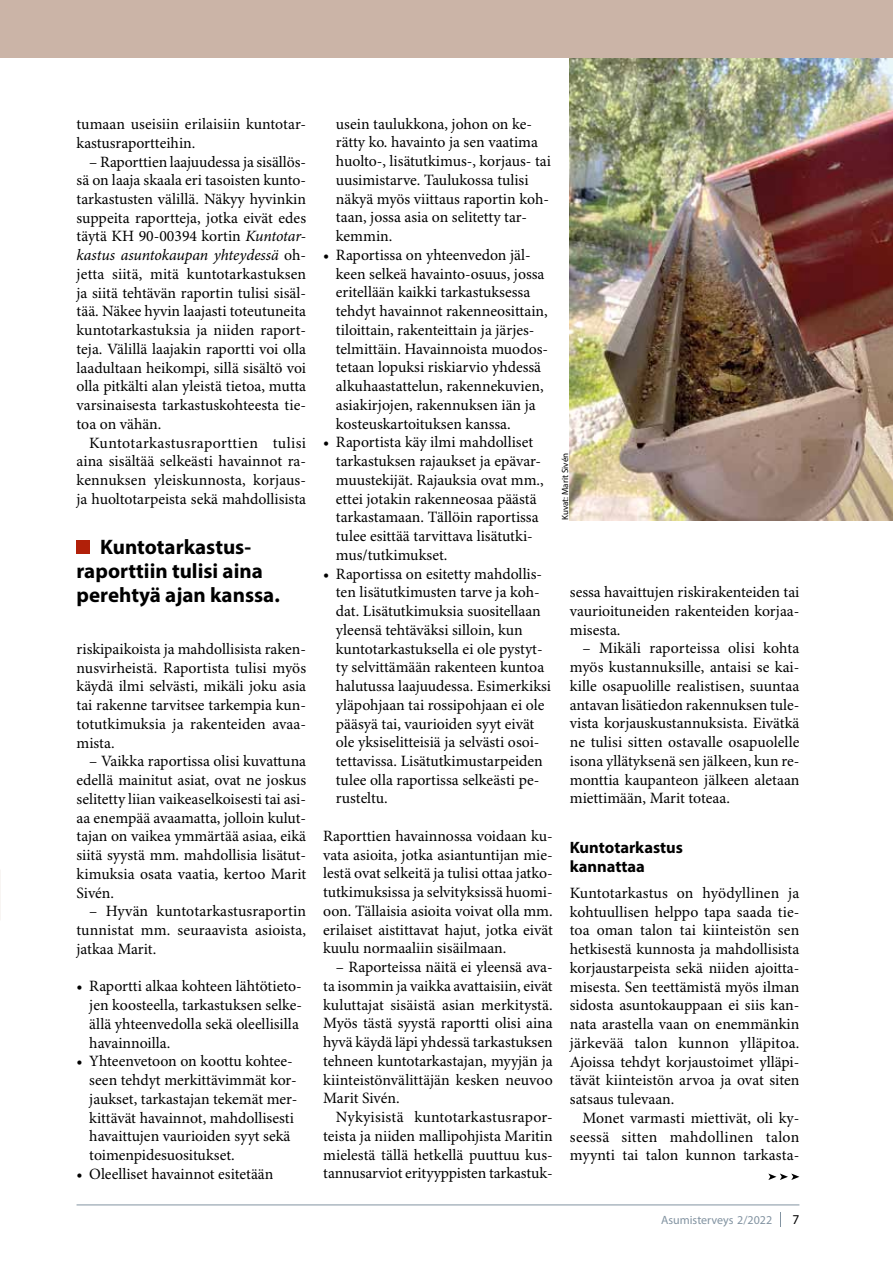
<style>
.page{position:relative;width:893px;height:1263px;background:#fff}
.page>*{position:absolute;margin:0;border:0;box-sizing:border-box;transform-origin:0 0}
.t1{font:700 21px/24px "Myriad Pro";color:#000}
.t2{font:700 16.5px/19.5px "Myriad Pro";color:#000}
.t3{font:15.75px/18.8px "Minion Pro";color:#000;text-align:justify}
.t4{font:13.5px "Myriad Pro";color:#000}
.t5{font:12px "Myriad Pro";color:#8293a1}
.t6{font:9px "Myriad Pro";color:#000}
.s1{font-style:italic}
</style>
<div class="page">
<svg style="left:780px;top:1212px;width:1px;height:14px"></svg>
<hr style="left:77px;top:1205px;width:722px;height:1px;background:#8293a1">
<img style="left:570px;top:57px;width:323px;height:463px">
<div style="left:0;top:0;width:893px;height:57px;background:#cbb4a7"></div>
<svg style="left:768px;top:1173px;width:31px;height:7px"></svg>
<div style="left:77px;top:540px;width:13px;height:14px;background:#b12009"></div>
<p class="t3" style="left:77px;top:115px;width:231px">tumaan useisiin erilaisiin kuntotar&shy;kastusraportteihin.</p>
<p class="t3" style="left:77px;top:153px;width:231px;text-indent:13px">– Raporttien laajuudessa ja sisällös&shy;sä on laaja skaala eri tasoisten kunto&shy;tarkastusten välillä. Näkyy hyvinkin suppeita raportteja, jotka eivät edes täytä KH 90-00394 kortin <span class="s1">Kuntotar&shy;kastus asuntokaupan yhteydessä</span> oh&shy;jetta siitä, mitä kuntotarkastuksen ja siitä tehtävän raportin tulisi sisäl&shy;tää. Näkee hyvin laajasti toteutuneita kuntotarkastuksia ja niiden raport&shy;teja. Välillä laajakin raportti voi olla laadultaan heikompi, sillä sisältö voi olla pitkälti alan yleistä tietoa, mutta varsinaisesta tarkastuskohteesta tie&shy;toa on vähän.</p>
<p class="t3" style="left:77px;top:434px;width:231px;text-indent:13px">Kuntotarkastusraporttien tulisi aina sisältää selkeästi havainnot ra&shy;kennuksen yleiskunnosta, korjaus&shy;ja huoltotarpeista sekä mahdollisista</p>
<h1 class="t1" style="left:77px;top:534px;width:205px;text-indent:24px">Kuntotarkastus&shy;raporttiin tulisi aina perehtyä ajan kanssa.</h1>
<p class="t3" style="left:77px;top:640px;width:231px">riskipaikoista ja mahdollisista raken&shy;nusvirheistä. Raportista tulisi myös käydä ilmi selvästi, mikäli joku asia tai rakenne tarvitsee tarkempia kun&shy;totutkimuksia ja rakenteiden avaa&shy;mista.</p>
<p class="t3" style="left:77px;top:753px;width:231px;text-indent:13px">– Vaikka raportissa olisi kuvattuna edellä mainitut asiat, ovat ne joskus selitetty liian vaikeaselkoisesti tai asi&shy;aa enempää avaamatta, jolloin kulut&shy;tajan on vaikea ymmärtää asiaa, eikä siitä syystä mm. mahdollisia lisätut&shy;kimuksia osata vaatia, kertoo Marit Sivén.</p>
<p class="t3" style="left:77px;top:902px;width:231px;text-indent:13px">– Hyvän kuntotarkastusraportin tunnistat mm. seuraavista asioista, jatkaa Marit.</p>
<p class="t3" style="left:89px;top:977px;width:214px;text-align:left;text-indent:-13px">• Raportti alkaa kohteen lähtötieto&shy;jen koosteella, tarkastuksen selke&shy;ällä yhteenvedolla sekä oleellisilla havainnoilla.</p>
<p class="t3" style="left:89px;top:1052px;width:210px;text-align:left;text-indent:-13px">• Yhteenvetoon on koottu kohtee&shy;seen tehdyt merkittävimmät kor&shy;jaukset, tarkastajan tekemät mer&shy;kittävät havainnot, mahdollisesti havaittujen vaurioiden syyt sekä toimenpidesuositukset.</p>
<p class="t3" style="left:77px;top:1165px;width:198px">• Oleelliset havainnot esitetään</p>
<p class="t3" style="left:336px;top:115px;width:217px;text-align:left">usein taulukkona, johon on ke&shy;rätty ko. havainto ja sen vaatima huolto-, lisätutkimus-, korjaus- tai uusimistarve. Taulukossa tulisi näkyä myös viittaus raportin koh&shy;taan, jossa asia on selitetty tar&shy;kemmin.</p>
<p class="t3" style="left:336px;top:246px;width:214px;text-align:left;text-indent:-13px">• Raportissa on yhteenvedon jäl&shy;keen selkeä havainto-osuus, jossa eritellään kaikki tarkastuksessa tehdyt havainnot rakenneosittain, tiloittain, rakenteittain ja järjes&shy;telmittäin. Havainnoista muodos&shy;tetaan lopuksi riskiarvio yhdessä alkuhaastattelun, rakennekuvien, asiakirjojen, rakennuksen iän ja kosteuskartoituksen kanssa.</p>
<p class="t3" style="left:336px;top:434px;width:209px;text-align:left;text-indent:-13px">• Raportista käy ilmi mahdolliset tarkastuksen rajaukset ja epävar&shy;muustekijät. Rajauksia ovat mm., ettei jotakin rakenneosaa päästä tarkastamaan. Tällöin raportissa tulee esittää tarvittava lisätutki&shy;mus/tutkimukset.</p>
<p class="t3" style="left:336px;top:565px;width:217px;text-align:left;text-indent:-13px">• Raportissa on esitetty mahdollis&shy;ten lisätutkimusten tarve ja koh&shy;dat. Lisätutkimuksia suositellaan yleensä tehtäväksi silloin, kun kuntotarkastuksella ei ole pystyt&shy;ty selvittämään rakenteen kuntoa halutussa laajuudessa. Esimerkiksi yläpohjaan tai rossipohjaan ei ole pääsyä tai, vaurioiden syyt eivät ole yksiselitteisiä ja selvästi osoi&shy;tettavissa. Lisätutkimustarpeiden tulee olla raportissa selkeästi pe&shy;rusteltu.</p>
<p class="t3" style="left:323px;top:827px;width:231px">Raporttien havainnossa voidaan ku&shy;vata asioita, jotka asiantuntijan mie&shy;lestä ovat selkeitä ja tulisi ottaa jatko&shy;tutkimuksissa ja selvityksissä huomi&shy;oon. Tällaisia asioita voivat olla mm. erilaiset aistittavat hajut, jotka eivät kuulu normaaliin sisäilmaan.</p>
<p class="t3" style="left:323px;top:958px;width:231px;text-indent:13px">– Raporteissa näitä ei yleensä ava&shy;ta isommin ja vaikka avattaisiin, eivät kuluttajat sisäistä asian merkitystä.<br>Myös tästä syystä raportti olisi aina hyvä käydä läpi yhdessä tarkastuksen tehneen kuntotarkastajan, myyjän ja kiinteistönvälittäjän kesken neuvoo Marit Sivén.</p>
<p class="t3" style="left:323px;top:1108px;width:231px;text-indent:13px">Nykyisistä kuntotarkastusrapor&shy;teista ja niiden mallipohjista Maritin mielestä tällä hetkellä puuttuu kus&shy;tannusarviot erityyppisten tarkastuk-</p>
<p class="t6" style="left:559px;top:520px;width:69px;rotate:-90deg">Kuvat: Marit Sivén</p>
<p class="t3" style="left:570px;top:583px;width:231px">sessa havaittujen riskirakenteiden tai vaurioituneiden rakenteiden korjaa&shy;misesta.</p>
<p class="t3" style="left:570px;top:639px;width:231px;text-indent:13px">– Mikäli raporteissa olisi kohta myös kustannuksille, antaisi se kai&shy;kille osapuolille realistisen, suuntaa antavan lisätiedon rakennuksen tule&shy;vista korjauskustannuksista. Eivätkä ne tulisi sitten ostavalle osapuolelle isona yllätyksenä sen jälkeen, kun re&shy;monttia kaupanteon jälkeen aletaan miettimään, Marit toteaa.</p>
<p class="t2" style="left:570px;top:837px;width:115px">Kuntotarkastus kannattaa</p>
<p class="t3" style="left:570px;top:884px;width:231px">Kuntotarkastus on hyödyllinen ja kohtuullisen helppo tapa saada tie&shy;toa oman talon tai kiinteistön sen hetkisestä kunnosta ja mahdollisista korjaustarpeista sekä niiden ajoitta&shy;misesta. Sen teettämistä myös ilman sidosta asuntokauppaan ei siis kan&shy;nata arastella vaan on enemmänkin järkevää talon kunnon ylläpitoa.<br>Ajoissa tehdyt korjaustoimet ylläpi&shy;tävät kiinteistön arvoa ja ovat siten satsaus tulevaan.</p>
<p class="t3" style="left:570px;top:1109px;width:231px;text-indent:13px">Monet varmasti miettivät, oli ky&shy;seessä sitten mahdollinen talon myynti tai talon kunnon tarkasta-</p>
<p class="t5" style="left:661px;top:1212px;width:112px">Asumisterveys 2/2022</p>
<p class="t4" style="left:792px;top:1211px;width:8px">7</p>
</div>
